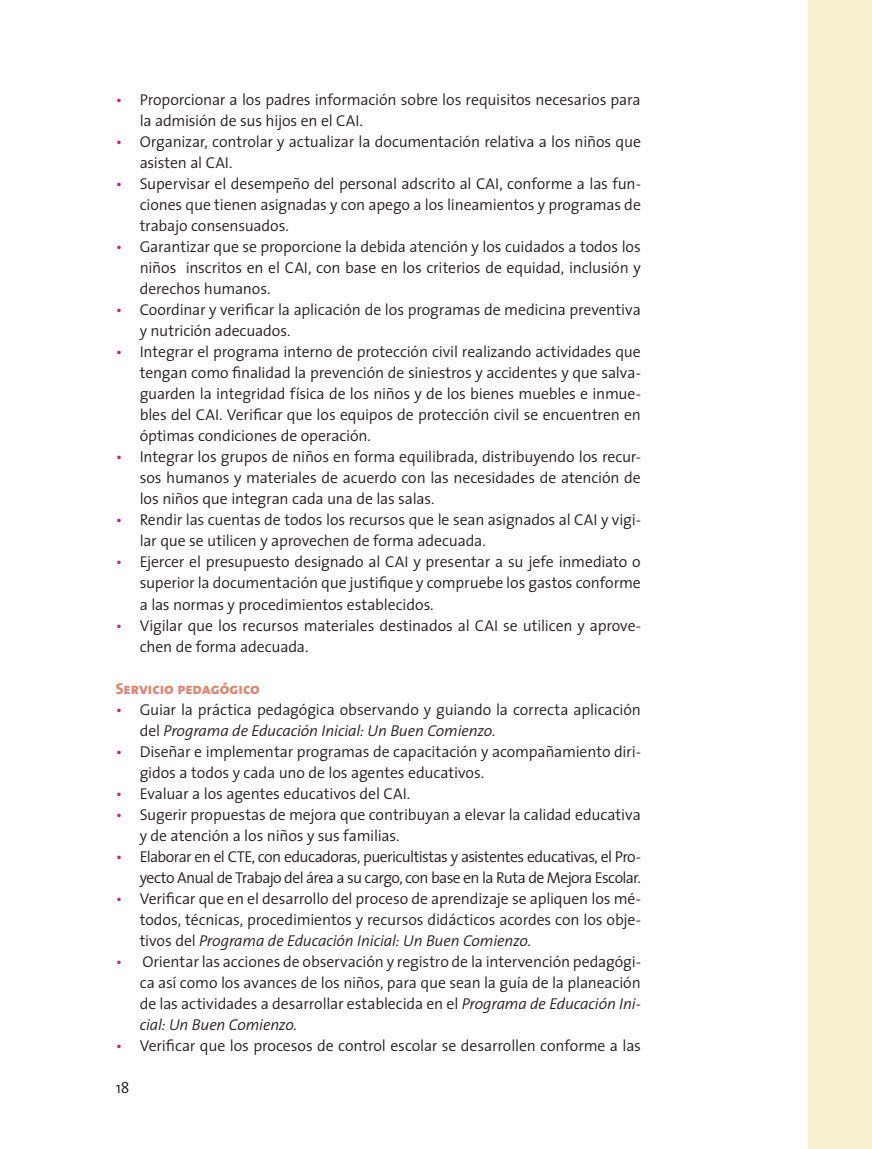
<style>
.page{position:relative;width:872px;height:1149px;background:#fff}
.page>*{position:absolute;margin:0;border:0;box-sizing:border-box;transform-origin:0 0}
.Bullets_rosa_copy{font:300 15.75px/21px "The Sans";letter-spacing:-.01em;color:#231f20}
.Bullets_rosa_copy-2{font:300 15.75px/21px "The Sans";letter-spacing:-.04em;color:#231f20;text-align:right}
.Texto_Sin_Sangría{font:15.75px "The Sans Extra Bold Caps";color:#db8876}
.s1{color:#cc1b77}
.s2{font-style:italic}
</style>
<div class="page">
<div style="left:809px;top:0;width:63px;height:1148px;background:#f7efd0"></div>
<p class="Bullets_rosa_copy" style="left:140px;top:89px;width:502px;text-indent:-24px"><span class="s1">•</span> Proporcionar a los padres información sobre los requisitos necesarios para la admisión de sus hijos en el CAI.</p>
<p class="Bullets_rosa_copy" style="left:140px;top:131px;width:503px;text-indent:-24px"><span class="s1">•</span> Organizar, controlar y actualizar la documentación relativa a los niños que asisten al CAI.</p>
<p class="Bullets_rosa_copy" style="left:140px;top:173px;width:503px;text-align:justify;text-indent:-24px"><span class="s1">•</span> Supervisar el desempeño del personal adscrito al CAI, conforme a las fun&shy;ciones que tienen asignadas y con apego a los lineamientos y programas de trabajo consensuados.</p>
<p class="Bullets_rosa_copy" style="left:140px;top:236px;width:503px;text-align:justify;text-indent:-24px"><span class="s1">•</span> Garantizar que se proporcione la debida atención y los cuidados a todos los niños inscritos en el CAI, con base en los criterios de equidad, inclusión y derechos humanos.</p>
<p class="Bullets_rosa_copy" style="left:140px;top:299px;width:503px;text-indent:-24px"><span class="s1">•</span> Coordinar y verificar la aplicación de los programas de medicina preventiva y nutrición adecuados.</p>
<p class="Bullets_rosa_copy" style="left:140px;top:341px;width:503px;text-align:justify;text-indent:-24px"><span class="s1">•</span> Integrar el programa interno de protección civil realizando actividades que tengan como finalidad la prevención de siniestros y accidentes y que salva&shy;guarden la integridad física de los niños y de los bienes muebles e inmue&shy;bles del CAI. Verificar que los equipos de protección civil se encuentren en óptimas condiciones de operación.</p>
<p class="Bullets_rosa_copy" style="left:140px;top:446px;width:503px;text-align:justify;text-indent:-24px"><span class="s1">•</span> Integrar los grupos de niños en forma equilibrada, distribuyendo los recur&shy;sos humanos y materiales de acuerdo con las necesidades de atención de los niños que integran cada una de las salas.</p>
<p class="Bullets_rosa_copy" style="left:140px;top:509px;width:503px;text-indent:-24px"><span class="s1">•</span> Rendir las cuentas de todos los recursos que le sean asignados al CAI y vigi&shy;lar que se utilicen y aprovechen de forma adecuada.</p>
<p class="Bullets_rosa_copy" style="left:140px;top:551px;width:503px;text-align:justify;text-indent:-24px"><span class="s1">•</span> Ejercer el presupuesto designado al CAI y presentar a su jefe inmediato o superior la documentación que justifique y compruebe los gastos conforme a las normas y procedimientos establecidos.</p>
<p class="Bullets_rosa_copy" style="left:140px;top:614px;width:503px;text-indent:-24px"><span class="s1">•</span> Vigilar que los recursos materiales destinados al CAI se utilicen y aprove&shy;chen de forma adecuada.</p>
<p class="Texto_Sin_Sangría" style="left:116px;top:674px;width:146px">Servicio pedagógico</p>
<p class="Bullets_rosa_copy" style="left:140px;top:698px;width:502px;text-indent:-24px"><span class="s1">•</span> Guiar la práctica pedagógica observando y guiando la correcta aplicación del <span class="s2">Programa de Educación Inicial: Un Buen Comienzo</span>.</p>
<p class="Bullets_rosa_copy" style="left:140px;top:740px;width:503px;text-indent:-24px"><span class="s1">•</span> Diseñar e implementar programas de capacitación y acompañamiento diri&shy;gidos a todos y cada uno de los agentes educativos.</p>
<p class="Bullets_rosa_copy" style="left:116px;top:782px;width:296px"><span class="s1">•</span> Evaluar a los agentes educativos del CAI.</p>
<p class="Bullets_rosa_copy" style="left:140px;top:803px;width:502px;text-indent:-24px"><span class="s1">•</span> Sugerir propuestas de mejora que contribuyan a elevar la calidad educativa y de atención a los niños y sus familias.</p>
<p class="Bullets_rosa_copy-2" style="left:116px;top:845px;width:527px"><span class="s1">•</span> Elaborar en el CTE, con educadoras, puericultistas y asistentes educativas, el Pro&shy;yecto Anual de Trabajo del área a su cargo, con base en la Ruta de Mejora Escolar.</p>
<p class="Bullets_rosa_copy" style="left:140px;top:887px;width:503px;text-align:justify;text-indent:-24px"><span class="s1">•</span> Verificar que en el desarrollo del proceso de aprendizaje se apliquen los mé&shy;todos, técnicas, procedimientos y recursos didácticos acordes con los obje&shy;tivos del <span class="s2">Programa de Educación Inicial: Un Buen Comienzo</span>.</p>
<p class="Bullets_rosa_copy" style="left:140px;top:950px;width:503px;text-align:justify;text-indent:-24px"><span class="s1">•</span> Orientar las acciones de observación y registro de la intervención pedagógi&shy;ca así como los avances de los niños, para que sean la guía de la planeación de las actividades a desarrollar establecida en el <span class="s2">Programa de Educación Ini&shy;cial: Un Buen Comienzo.</span></p>
<p class="Bullets_rosa_copy" style="left:116px;top:1034px;width:527px"><span class="s1">•</span> Verificar que los procesos de control escolar se desarrollen conforme a las</p>
<p class="Bullets_rosa_copy" style="left:116px;top:1076px;width:15px">18</p>
</div>
